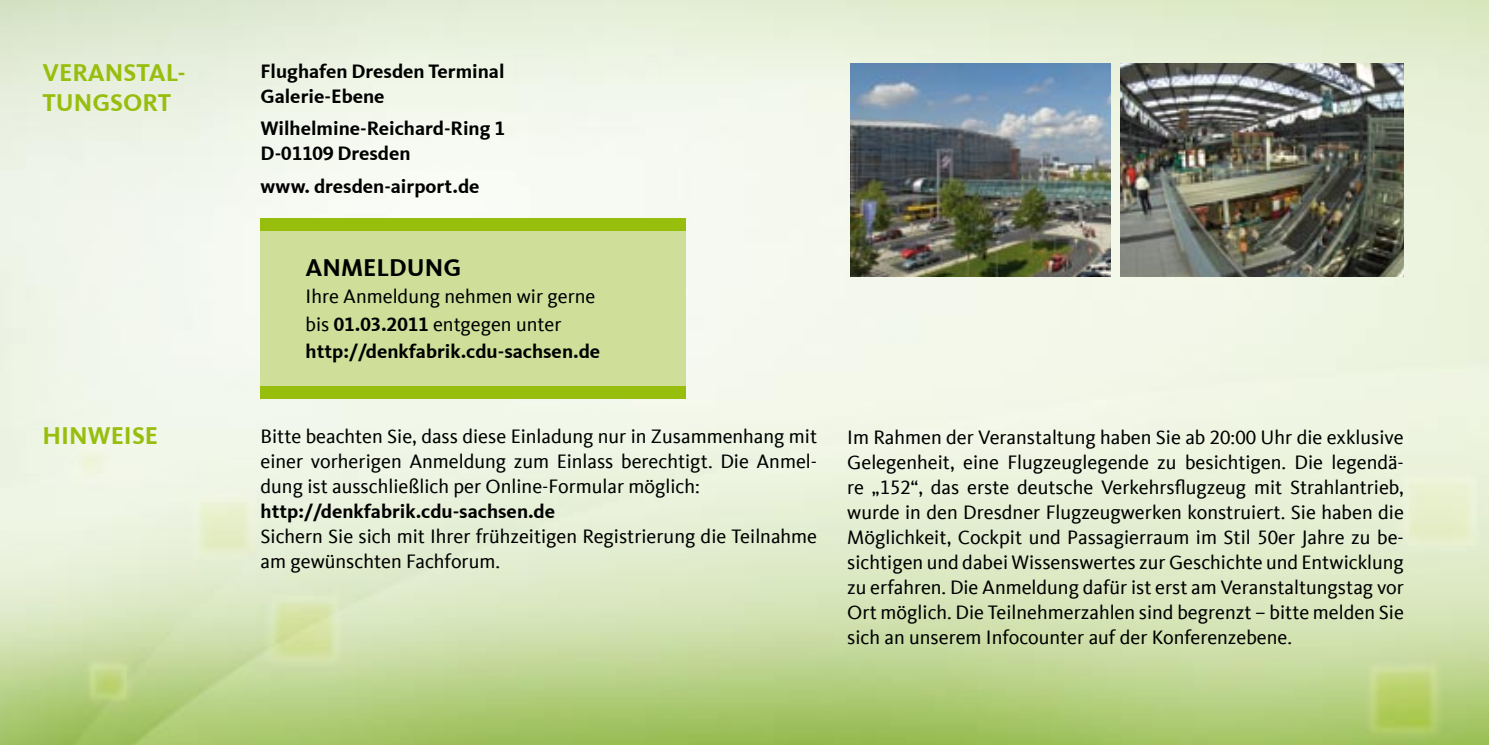
<style>
.page{position:relative;width:1489px;height:745px;background:#fff}
.page>*{position:absolute;margin:0;border:0;box-sizing:border-box;transform-origin:0 0}
.t1{font:700 25px/30px "CDU Kievit Tab";color:#97be0d}
.t2{font:700 25px "CDU Kievit Tab";color:#000}
.t3{font:20px/25px "CDU Kievit Tab";color:#000}
.t4{font:700 20px/25px "CDU Kievit Tab";color:#000}
.s1{font-weight:700}
</style>
<div class="page">
<img style="left:0;top:0;width:1488px;height:744px">
<div style="left:260px;top:222px;width:425px;height:172px;background:#cfdf99"></div>
<div style="left:260px;top:219px;width:425px;height:12px;background:#97be0d"></div>
<div style="left:260px;top:385px;width:425px;height:13px;background:#97be0d"></div>
<img style="left:850px;top:64px;width:260px;height:212px">
<img style="left:1120px;top:64px;width:283px;height:212px">
<p class="t1" style="left:43px;top:58px;width:145px">VERANSTAL-<br>TUNGSORT</p>
<p class="t1" style="left:43px;top:420px;width:117px">HINWEISE</p>
<p class="t4" style="left:260px;top:59px;width:245px">Flughafen Dresden Terminal<br>Galerie-Ebene</p>
<p class="t4" style="left:260px;top:116px;width:246px">Wilhelmine-Reichard-Ring 1<br>D-01109 Dresden</p>
<p class="t4" style="left:260px;top:174px;width:220px">www. dresden-airport.de</p>
<p class="t2" style="left:305px;top:252px;width:157px">ANMELDUNG</p>
<p class="t3" style="left:305px;top:283px;width:296px;line-height:27.5px">Ihre Anmeldung nehmen wir gerne bis <span class="s1">01.03.2011</span> entgegen unter <span class="s1">http://denkfabrik.cdu-sachsen.de</span></p>
<p class="t3" style="left:260px;top:424px;width:558px;text-align:justify">Bitte beachten Sie, dass diese Einladung nur in Zusammenhang mit einer vorherigen Anmeldung zum Einlass berechtigt. Die Anmel&shy;dung ist ausschließlich per Online-Formular möglich:</p>
<p class="t4" style="left:260px;top:499px;width:296px">http://denkfabrik.cdu-sachsen.de</p>
<p class="t3" style="left:260px;top:524px;width:558px">Sichern Sie sich mit Ihrer frühzeitigen Registrierung die Teilnahme am gewünschten Fachforum.</p>
<p class="t3" style="left:847px;top:424px;width:558px;text-align:justify">Im Rahmen der Veranstaltung haben Sie ab 20:00 Uhr die exklusive Gelegenheit, eine Flugzeuglegende zu besichtigen. Die legendä&shy;re „152“, das erste deutsche Verkehrsflugzeug mit Strahlantrieb, wurde in den Dresdner Flugzeugwerken konstruiert. Sie haben die Möglichkeit, Cockpit und Passagierraum im Stil 50er Jahre zu be&shy;sichtigen und dabei Wissenswertes zur Geschichte und Entwicklung zu erfahren. Die Anmeldung dafür ist erst am Veranstaltungstag vor Ort möglich. Die Teilnehmerzahlen sind begrenzt – bitte melden Sie sich an unserem Infocounter auf der Konferenzebene.</p>
</div>
